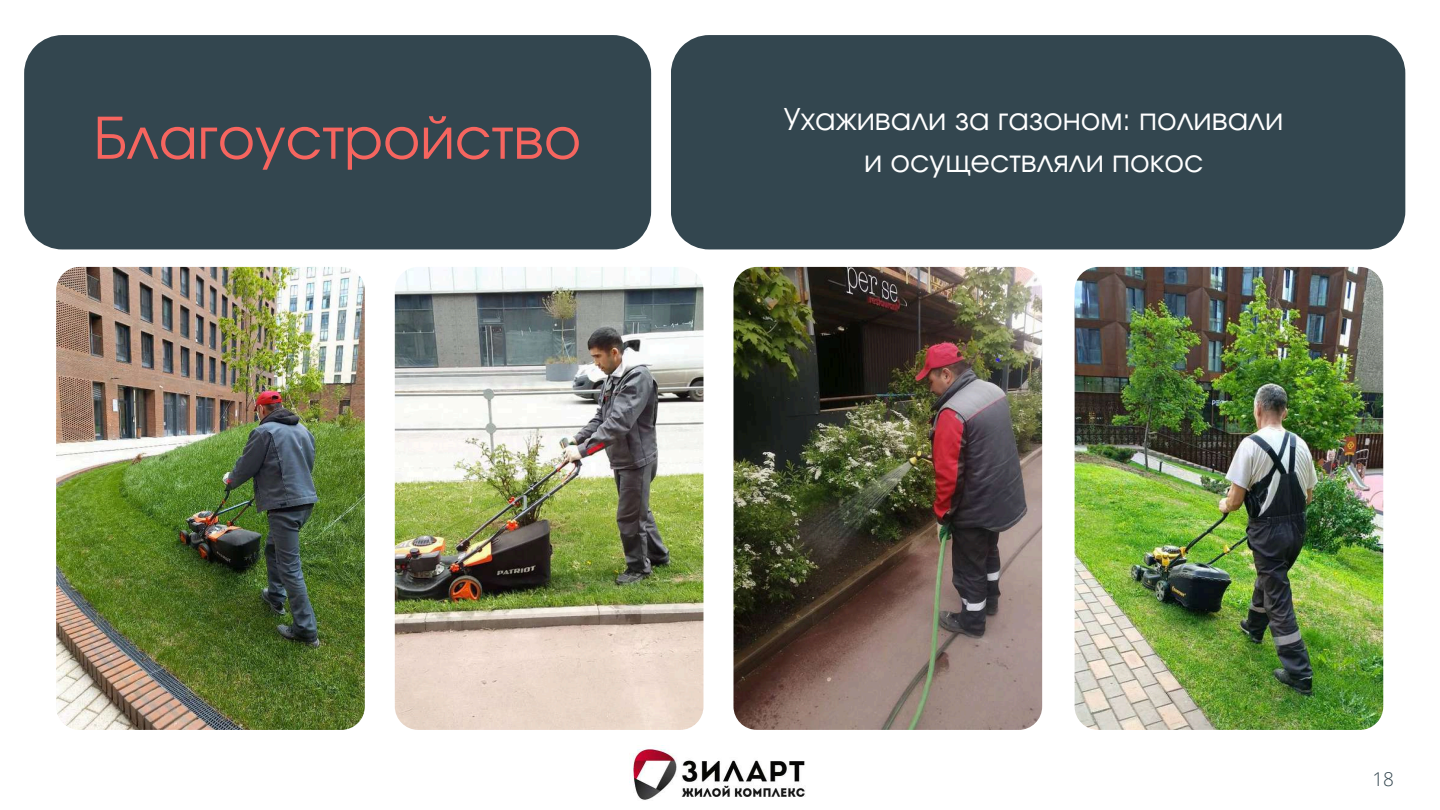
<style>
.page{position:relative;width:1440px;height:810px;background:#fff}
.page>*{position:absolute;margin:0;border:0;box-sizing:border-box;transform-origin:0 0}
.t1{font:57px "Evolventa";color:#f6655f}
.t2{font:30px/42px "Evolventa";color:#fff;text-align:center}
.t3{font:300 19px "Open Sans";color:#33464f}
</style>
<div class="page">
<div style="left:671px;top:35px;width:734px;height:214px;background:#33464f"></div>
<div style="left:24px;top:35px;width:627px;height:214px;background:#33464f"></div>
<img style="left:632px;top:747px;width:173px;height:53px">
<img style="left:56px;top:267px;width:309px;height:463px;border-radius:23px">
<img style="left:395px;top:267px;width:308px;height:463px;border-radius:23px">
<img style="left:1075px;top:267px;width:308px;height:463px;border-radius:23px">
<img style="left:733px;top:267px;width:309px;height:463px;border-radius:23px">
<h1 class="t1" style="left:93px;top:113px;width:489px">Благоустройство</h1>
<p class="t2" style="left:784px;top:100px;width:501px">Ухаживали за газоном: поливали и осуществляли покос</p>
<p class="t3" style="left:1372px;top:765px;width:23px">18</p>
</div>
